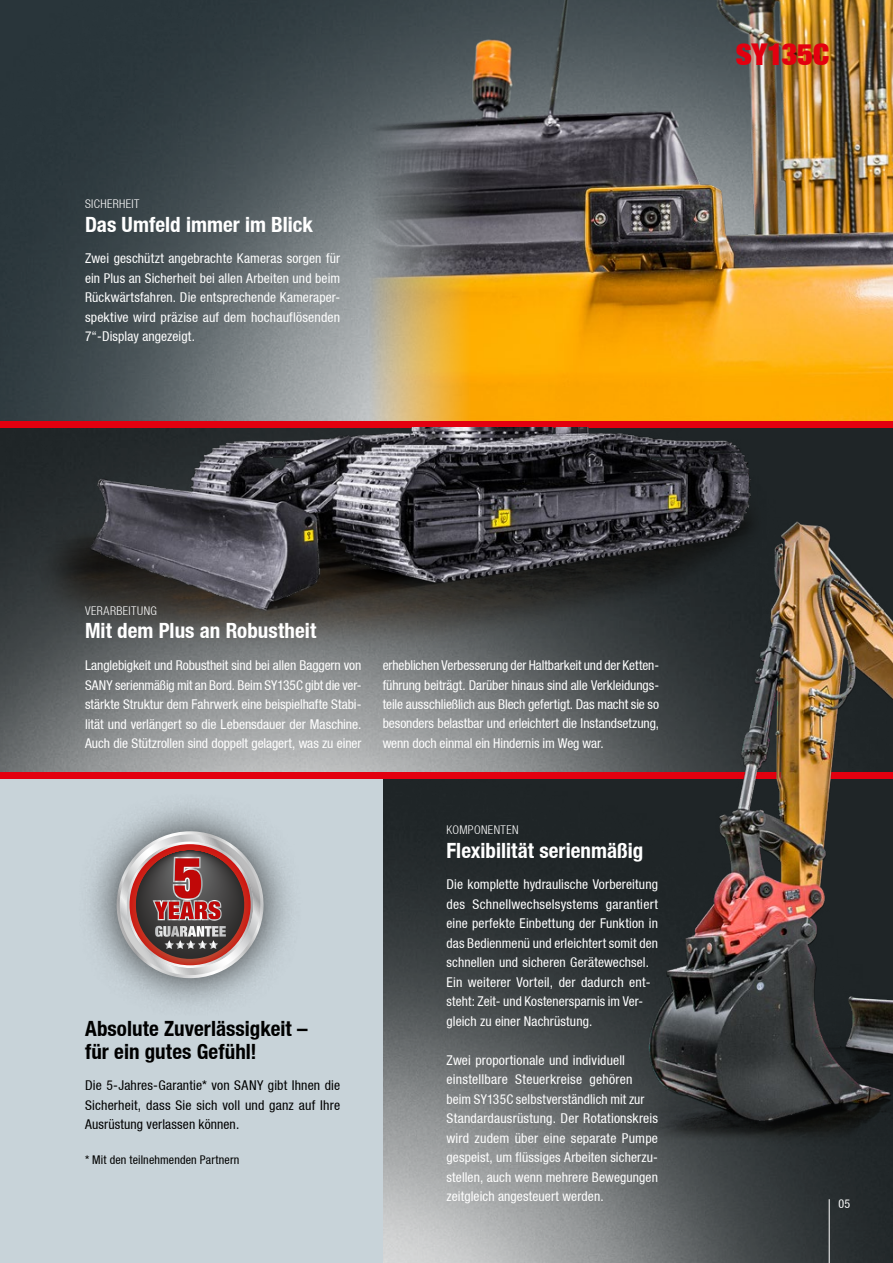
<style>
.page{position:relative;width:893px;height:1263px;background:#fff}
.page>*{position:absolute;margin:0;border:0;box-sizing:border-box;transform-origin:0 0}
.t1{font:900 30px "Context Reprise Extra Black S Si Extra";letter-spacing:-.01em;color:#e3000f}
.t2{font:700 condensed 21px "Context Reprise Condensed S Si";color:#fff}
.t3{font:700 condensed 21px/22.5px "Context Reprise Condensed S Si";letter-spacing:.005em;color:#000}
.t4{font:13.5px/19.5px "Context Reprise Condensed S Si Condensed";letter-spacing:.01em;color:#fff;text-align:justify}
.t5{font:13.5px/19.5px "Context Reprise Condensed S Si Condensed";letter-spacing:.01em;color:#000;text-align:justify}
.t6{font:700 12px "Context Reprise Light Cond S Si";letter-spacing:.035em;color:#fff}
.t7{font:12px "Context Reprise Condensed S Si Condensed";letter-spacing:.01em;color:#000}
.t8{font:12px "Context Reprise Condensed S Si Condensed";color:#fff}
</style>
<div class="page">
<img style="left:0;top:0;width:370px;height:421px">
<img style="left:0;top:427px;width:893px;height:345px">
<img style="left:383px;top:778px;width:510px;height:485px">
<img style="left:0;top:538px;width:1px;height:234px">
<div style="left:0;top:778px;width:383px;height:485px;background:#c8d3d9"></div>
<div style="left:0;top:772px;width:893px;height:6px;background:#e3000f"></div>
<div style="left:77px;top:792px;width:226px;height:226px;background:#000;opacity:.75"></div>
<svg style="left:112px;top:831px;width:157px;height:152px;background:#9b8283"></svg>
<div style="left:0;top:421px;width:893px;height:6px;background:#e3000f"></div>
<img style="left:370px;top:0;width:523px;height:421px">
<img style="left:450px;top:479px;width:443px;height:665px">
<img style="left:31px;top:427px;width:763px;height:226px">
<hr style="left:829px;top:1199px;width:1px;height:64px;background:#fff">
<p class="t6" style="left:85px;top:197px;width:56px">SICHERHEIT</p>
<h2 class="t2" style="left:85px;top:211px;width:230px">Das Umfeld immer im Blick</h2>
<p class="t4" style="left:85px;top:249px;width:257px">Zwei geschützt angebrachte Kameras sorgen für ein Plus an Sicherheit bei allen Arbeiten und beim Rückwärtsfahren. Die entsprechende Kameraper&shy;spektive wird präzise auf dem hochauflösenden 7“-Display angezeigt.</p>
<h1 class="t1" style="left:736px;top:35px;width:95px">SY135C</h1>
<p class="t6" style="left:85px;top:603px;width:73px">VERARBEITUNG</p>
<h2 class="t2" style="left:85px;top:618px;width:233px">Mit dem Plus an Robustheit</h2>
<p class="t4" style="left:85px;top:655px;width:278px">Langlebigkeit und Robustheit sind bei allen Baggern von SANY serienmäßig mit an Bord. Beim SY135C gibt die ver&shy;stärkte Struktur dem Fahrwerk eine beispielhafte Stabi&shy;lität und verlängert so die Lebensdauer der Maschine.<br>Auch die Stützrollen sind doppelt gelagert, was zu einer</p>
<p class="t4" style="left:383px;top:655px;width:278px">erheblichen Verbesserung der Haltbarkeit und der Ketten&shy;führung beiträgt. Darüber hinaus sind alle Verkleidungs&shy;teile ausschließlich aus Blech gefertigt. Das macht sie so besonders belastbar und erleichtert die Instandsetzung, wenn doch einmal ein Hindernis im Weg war.</p>
<p class="t6" style="left:446px;top:823px;width:74px">KOMPONENTEN</p>
<h2 class="t3" style="left:85px;top:1017px;width:224px">Absolute Zuverlässigkeit – für ein gutes Gefühl!</h2>
<p class="t5" style="left:85px;top:1076px;width:257px">Die 5-Jahres-Garantie* von SANY gibt Ihnen die Sicherheit, dass Sie sich voll und ganz auf Ihre Ausrüstung verlassen können.</p>
<p class="t7" style="left:85px;top:1152px;width:156px">* Mit den teilnehmenden Partnern</p>
<h2 class="t2" style="left:446px;top:837px;width:198px">Flexibilität serienmäßig</h2>
<p class="t4" style="left:446px;top:875px;width:213px;text-align:left">Die komplette hydraulische Vorbereitung des Schnellwechselsystems garantiert eine perfekte Einbettung der Funktion in das Bedienmenü und erleichtert somit den schnellen und sicheren Gerätewechsel.<br>Ein weiterer Vorteil, der dadurch ent&shy;steht: Zeit- und Kostenersparnis im Ver&shy;gleich zu einer Nachrüstung.</p>
<p class="t4" style="left:446px;top:1050px;width:213px;text-align:left">Zwei proportionale und individuell einstellbare Steuerkreise gehören beim SY135C selbstverständlich mit zur Standardausrüstung. Der Rotationskreis wird zudem über eine separate Pumpe gespeist, um flüssiges Arbeiten sicherzu&shy;stellen, auch wenn mehrere Bewegungen zeitgleich angesteuert werden.</p>
<p class="t8" style="left:838px;top:1197px;width:13px">05</p>
</div>
